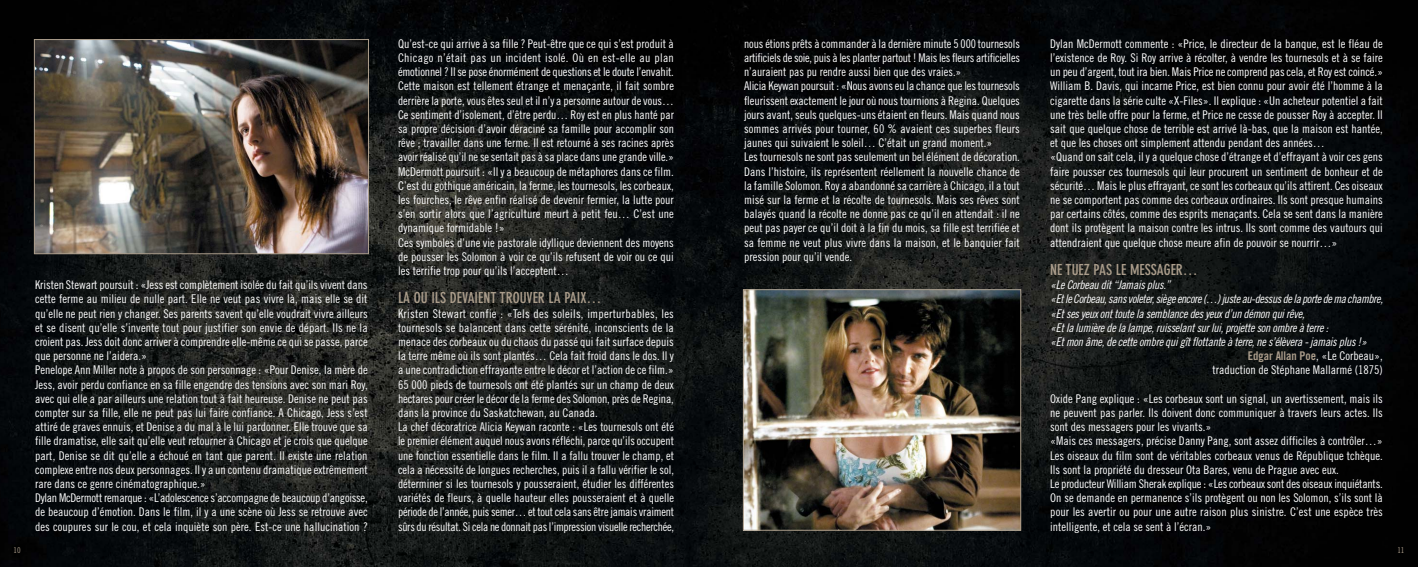
<style>
.page{position:relative;width:1418px;height:567px;background:#fff}
.page>*{position:absolute;margin:0;border:0;box-sizing:border-box;transform-origin:0 0}
.t1{font:700 condensed 15px "DIN Neuzeit Grotesk";color:#ab9d8b}
.t2{font:12px/14.2px "Trade Gothic Cond Eighteen";color:#fff}
.t3{font:12px/14.2px "Trade Gothic Cond Eighteen Obl";letter-spacing:-.02em;color:#fff}
.t4{font:12px "Trade Gothic Bold Cond Twenty";color:#ab9d8b}
.t5{font:8px "Trade Gothic Cond Eighteen";color:#ab9d8b}
.s1{font-family:"Trade Gothic Cond Eighteen";color:#fff}
</style>
<div class="page">
<img style="left:0;top:1px;width:1417px;height:566px">
<img style="left:745px;top:291px;width:274px;height:238px">
<div style="left:743px;top:289px;width:278px;height:242px;border:1px solid #ab9d8b"></div>
<img style="left:36px;top:41px;width:331px;height:211px">
<div style="left:34px;top:39px;width:335px;height:215px;border:1px solid #ab9d8b"></div>
<p class="t5" style="left:13px;top:547px;width:9px">10</p>
<p class="t2" style="left:35px;top:279px;width:334px">Kristen Stewart poursuit : «Jess est complètement isolée du fait qu’ils vivent dans cette ferme au milieu de nulle part. Elle ne veut pas vivre là, mais elle se dit qu’elle ne peut rien y changer. Ses parents savent qu’elle voudrait vivre ailleurs et se disent qu’elle s’invente tout pour justifier son envie de départ. Ils ne la croient pas. Jess doit donc arriver à comprendre elle-même ce qui se passe, parce que personne ne l’aidera.»<br>Penelope Ann Miller note à propos de son personnage : «Pour Denise, la mère de Jess, avoir perdu confiance en sa fille engendre des tensions avec son mari Roy, avec qui elle a par ailleurs une relation tout à fait heureuse. Denise ne peut pas compter sur sa fille, elle ne peut pas lui faire confiance. A Chicago, Jess s’est attiré de graves ennuis, et Denise a du mal à le lui pardonner. Elle trouve que sa fille dramatise, elle sait qu’elle veut retourner à Chicago et je crois que quelque part, Denise se dit qu’elle a échoué en tant que parent. Il existe une relation complexe entre nos deux personnages. Il y a un contenu dramatique extrêmement rare dans ce genre cinématographique.»<br>Dylan McDermott remarque : «L’adolescence s’accompagne de beaucoup d’angoisse, de beaucoup d’émotion. Dans le film, il y a une scène où Jess se retrouve avec des coupures sur le cou, et cela inquiète son père. Est-ce une hallucination ?</p>
<p class="t2" style="left:398px;top:37px;width:277px">Qu’est-ce qui arrive à sa fille ? Peut-être que ce qui s’est produit à Chicago n’était pas un incident isolé. Où en est-elle au plan émotionnel ? Il se pose énormément de questions et le doute l’envahit.<br>Cette maison est tellement étrange et menaçante, il fait sombre derrière la porte, vous êtes seul et il n’y a personne autour de vous… Ce sentiment d’isolement, d’être perdu… Roy est en plus hanté par sa propre décision d’avoir déraciné sa famille pour accomplir son rêve ; travailler dans une ferme. Il est retourné à ses racines après avoir réalisé qu’il ne se sentait pas à sa place dans une grande ville.» McDermott poursuit : «Il y a beaucoup de métaphores dans ce film.<br>C’est du gothique américain, la ferme, les tournesols, les corbeaux, les fourches, le rêve enfin réalisé de devenir fermier, la lutte pour s’en sortir alors que l’agriculture meurt à petit feu… C’est une dynamique formidable !»<br>Ces symboles d’une vie pastorale idyllique deviennent des moyens de pousser les Solomon à voir ce qu’ils refusent de voir ou ce qui les terrifie trop pour qu’ils l’acceptent…</p>
<p class="t1" style="left:398px;top:292px;width:205px">LA OU ILS DEVAIENT TROUVER LA PAIX…</p>
<p class="t2" style="left:398px;top:307px;width:277px">Kristen Stewart confie : «Tels des soleils, imperturbables, les tournesols se balancent dans cette sérénité, inconscients de la menace des corbeaux ou du chaos du passé qui fait surface depuis la terre même où ils sont plantés… Cela fait froid dans le dos. Il y a une contradiction effrayante entre le décor et l’action de ce film.» 65 000 pieds de tournesols ont été plantés sur un champ de deux hectares pour créer le décor de la ferme des Solomon, près de Regina, dans la province du Saskatchewan, au Canada.<br>La chef décoratrice Alicia Keywan raconte : «Les tournesols ont été le premier élément auquel nous avons réfléchi, parce qu’ils occupent une fonction essentielle dans le film. Il a fallu trouver le champ, et cela a nécessité de longues recherches, puis il a fallu vérifier le sol, déterminer si les tournesols y pousseraient, étudier les différentes variétés de fleurs, à quelle hauteur elles pousseraient et à quelle période de l’année, puis semer… et tout cela sans être jamais vraiment sûrs du résultat. Si cela ne donnait pas l’impression visuelle recherchée,</p>
<p class="t2" style="left:744px;top:37px;width:277px">nous étions prêts à commander à la dernière minute 5 000 tournesols artificiels de soie, puis à les planter partout ! Mais les fleurs artificielles n’auraient pas pu rendre aussi bien que des vraies.»<br>Alicia Keywan poursuit : «Nous avons eu la chance que les tournesols fleurissent exactement le jour où nous tournions à Regina. Quelques jours avant, seuls quelques-uns étaient en fleurs. Mais quand nous sommes arrivés pour tourner, 60 % avaient ces superbes fleurs jaunes qui suivaient le soleil… C’était un grand moment.»<br>Les tournesols ne sont pas seulement un bel élément de décoration.<br>Dans l’histoire, ils représentent réellement la nouvelle chance de la famille Solomon. Roy a abandonné sa carrière à Chicago, il a tout misé sur la ferme et la récolte de tournesols. Mais ses rêves sont balayés quand la récolte ne donne pas ce qu’il en attendait : il ne peut pas payer ce qu’il doit à la fin du mois, sa fille est terrifiée et sa femme ne veut plus vivre dans la maison, et le banquier fait pression pour qu’il vende.</p>
<p class="t2" style="left:1050px;top:37px;width:334px">Dylan McDermott commente : «Price, le directeur de la banque, est le fléau de l’existence de Roy. Si Roy arrive à récolter, à vendre les tournesols et à se faire un peu d’argent, tout ira bien. Mais Price ne comprend pas cela, et Roy est coincé.» William B. Davis, qui incarne Price, est bien connu pour avoir été l’homme à la cigarette dans la série culte «X-Files». Il explique : «Un acheteur potentiel a fait une très belle offre pour la ferme, et Price ne cesse de pousser Roy à accepter. Il sait que quelque chose de terrible est arrivé là-bas, que la maison est hantée, et que les choses ont simplement attendu pendant des années…<br>«Quand on sait cela, il y a quelque chose d’étrange et d’effrayant à voir ces gens faire pousser ces tournesols qui leur procurent un sentiment de bonheur et de sécurité… Mais le plus effrayant, ce sont les corbeaux qu’ils attirent. Ces oiseaux ne se comportent pas comme des corbeaux ordinaires. Ils sont presque humains par certains côtés, comme des esprits menaçants. Cela se sent dans la manière dont ils protègent la maison contre les intrus. Ils sont comme des vautours qui attendraient que quelque chose meure afin de pouvoir se nourrir…»</p>
<p class="t1" style="left:1050px;top:264px;width:149px">NE TUEZ PAS LE MESSAGER…</p>
<p class="t3" style="left:1050px;top:279px;width:334px">«Le Corbeau dit “Jamais plus.”<br>«Et le Corbeau, sans voleter, siège encore (…) juste au-dessus de la porte de ma chambre, «Et ses yeux ont toute la semblance des yeux d’un démon qui rêve,<br>«Et la lumière de la lampe, ruisselant sur lui, projette son ombre à terre :<br>«Et mon âme, de cette ombre qui gît flottante à terre, ne s’élèvera - jamais plus !»</p>
<p class="t4" style="left:1247px;top:351px;width:137px">Edgar Allan Poe<span class="s1">, «Le Corbeau»,</span></p>
<p class="t2" style="left:1212px;top:364px;width:172px">traduction de Stéphane Mallarmé (1875)</p>
<p class="t2" style="left:1050px;top:392px;width:334px">Oxide Pang explique : «Les corbeaux sont un signal, un avertissement, mais ils ne peuvent pas parler. Ils doivent donc communiquer à travers leurs actes. Ils sont des messagers pour les vivants.»<br>«Mais ces messagers, précise Danny Pang, sont assez difficiles à contrôler…» Les oiseaux du film sont de véritables corbeaux venus de République tchèque.<br>Ils sont la propriété du dresseur Ota Bares, venu de Prague avec eux.<br>Le producteur William Sherak explique : «Les corbeaux sont des oiseaux inquiétants.<br>On se demande en permanence s’ils protègent ou non les Solomon, s’ils sont là pour les avertir ou pour une autre raison plus sinistre. C’est une espèce très intelligente, et cela se sent à l’écran.»</p>
<p class="t5" style="left:1397px;top:547px;width:9px">11</p>
</div>
